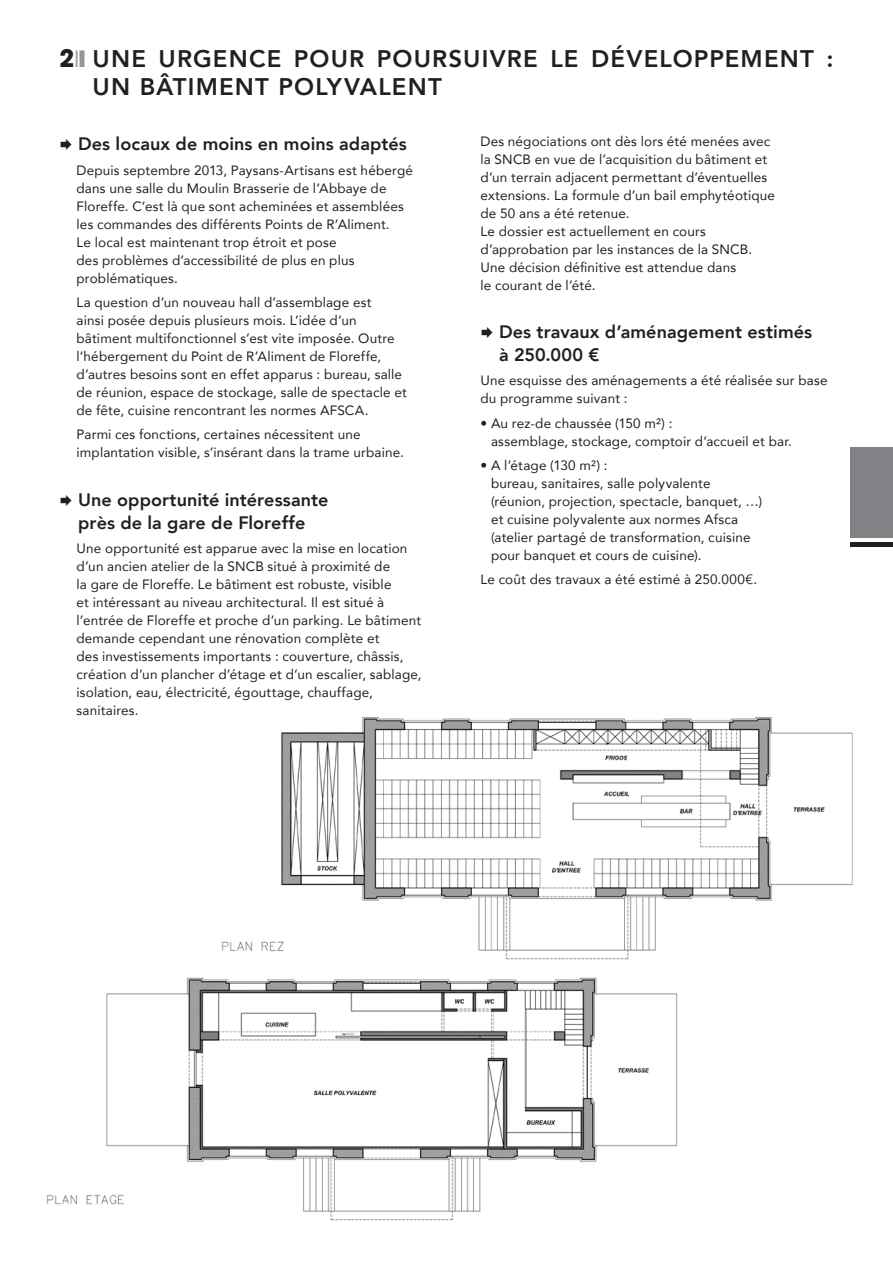
<style>
.page{position:relative;width:893px;height:1263px;background:#fff}
.page>*{position:absolute;margin:0;border:0;box-sizing:border-box;transform-origin:0 0}
.t1{font:800 24px/28.8px "Avenir";letter-spacing:.05em;color:#231f20}
.t2{font:800 18px/22.5px "Avenir";letter-spacing:.005em;color:#231f20}
.t3{font:13.5px/18px "Avenir";letter-spacing:.01em;color:#231f20}
.s1{font-family:"Avant Garde";font-weight:700}
.s2{color:#949698}
</style>
<div class="page">
<img style="left:46px;top:977px;width:632px;height:244px">
<img style="left:221px;top:717px;width:632px;height:243px">
<div style="left:850px;top:447px;width:43px;height:91px;background:#808285"></div>
<hr style="left:850px;top:542px;width:43px;height:4px;background:#231f20">
<h1 class="t1" style="left:93px;top:44px;width:742px;text-indent:-33px"><span class="s1">2</span><span class="s2">❘❙</span> U ne urgence pour poursuivre le développem ent : un bâtim ent polyvalent</h1>
<h2 class="t2" style="left:78px;top:133px;width:330px">Des locaux de moins en moins adaptés</h2>
<p class="t3" style="left:77px;top:160px;width:338px">Depuis septembre 2013, Paysans-Artisans est hébergé dans une salle du Moulin Brasserie de l’Abbaye de Floreffe. C’est là que sont acheminées et assemblées les commandes des différents Points de R’Aliment.<br>Le local est maintenant trop étroit et pose<br>des problèmes d’accessibilité de plus en plus problématiques.</p>
<p class="t3" style="left:77px;top:293px;width:332px">La question d’un nouveau hall d’assemblage est<br>ainsi posée depuis plusieurs mois. L’idée d’un bâtiment multifonctionnel s’est vite imposée. Outre l’hébergement du Point de R’Aliment de Floreffe, d’autres besoins sont en effet apparus : bureau, salle de réunion, espace de stockage, salle de spectacle et de fête, cuisine rencontrant les normes AFSCA.</p>
<p class="t3" style="left:77px;top:425px;width:329px">Parmi ces fonctions, certaines nécessitent une implantation visible, s’insérant dans la trame urbaine.</p>
<h2 class="t2" style="left:78px;top:489px;width:252px">U ne opportunité intéressante près de la gare de Floreffe</h2>
<p class="t3" style="left:77px;top:539px;width:347px">Une opportunité est apparue avec la mise en location d’un ancien atelier de la SNCB situé à proximité de<br>la gare de Floreffe. Le bâtiment est robuste, visible<br>et intéressant au niveau architectural. Il est situé à l’entrée de Floreffe et proche d’un parking. Le bâtiment demande cependant une rénovation complète et<br>des investissements importants : couverture, châssis, création d’un plancher d’étage et d’un escalier, sablage, isolation, eau, électricité, égouttage, chauffage, sanitaires.</p>
<p class="t3" style="left:480px;top:132px;width:296px">Des négociations ont dès lors été menées avec la SNCB en vue de l’acquisition du bâtiment et d’un terrain adjacent permettant d’éventuelles extensions. La formule d’un bail emphytéotique de 50 ans a été retenue.<br>Le dossier est actuellement en cours d’approbation par les instances de la SNCB.<br>Une décision définitive est attendue dans<br>le courant de l’été.</p>
<h2 class="t2" style="left:499px;top:321px;width:314px">Des travaux d’aménagement estimés à 250.000 €</h2>
<p class="t3" style="left:480px;top:371px;width:348px">Une esquisse des aménagements a été réalisée sur base du programme suivant :</p>
<p class="t3" style="left:491px;top:414px;width:303px;text-indent:-11px">• Au rez-de chaussée (150 m²) :<br>assemblage, stockage, comptoir d’accueil et bar.</p>
<p class="t3" style="left:491px;top:456px;width:273px;text-indent:-11px">• A l’étage (130 m²) :<br>bureau, sanitaires, salle polyvalente (réunion, projection, spectacle, banquet, …) et cuisine polyvalente aux normes Afsca (atelier partagé de transformation, cuisine pour banquet et cours de cuisine).</p>
<p class="t3" style="left:480px;top:570px;width:278px">Le coût des travaux a été estimé à 250.000€.</p>
</div>
